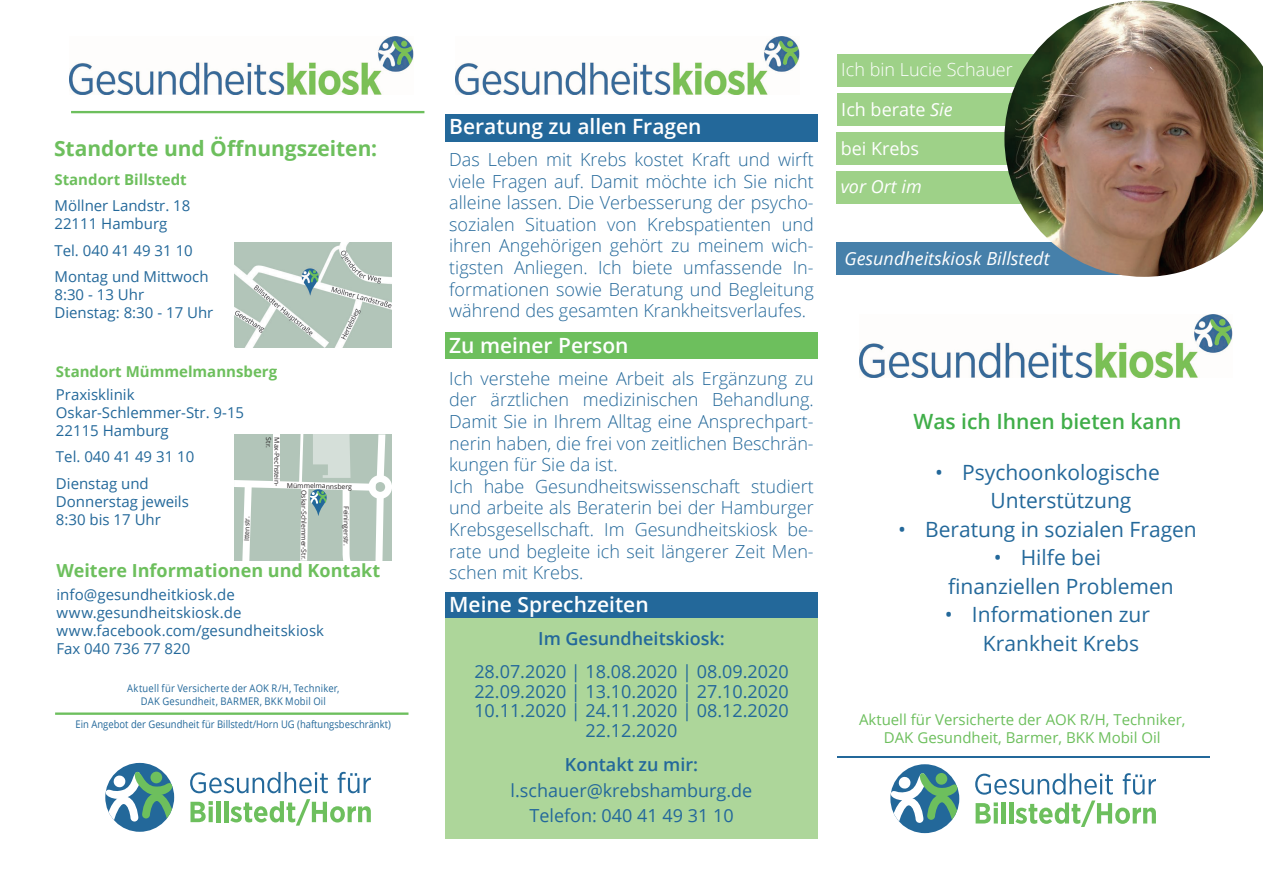
<style>
.page{position:relative;width:1263px;height:893px;background:#fff}
.page>*{position:absolute;margin:0;border:0;box-sizing:border-box;transform-origin:0 0}
.t1{font:21px/28.5px "Open Sans";color:#23689a}
.t2{font:600 21px "Open Sans";color:#fff}
.t3{font:700 21px "Open Sans";letter-spacing:-.005em;color:#6dbf5d}
.t4{font:600 21px "Open Sans";color:#40ae49}
.t5{font:300 18px/21.6px "Open Sans";color:#23689a;text-align:justify}
.t6{font:18px/19.5px "Open Sans";color:#23689a;text-align:center}
.t7{font:italic 18px "Open Sans";color:#fff}
.t8{font:600 18px "Open Sans";color:#23689a}
.t9{font:700 18px "Open Sans";color:#6dbf5d}
.t10{font:18px "Open Sans";color:#fff}
.t11{font:300 18px "Open Sans";color:#fff}
.t12{font:15px/18px "Open Sans";color:#23689a}
.t13{font:15px/18px "Open Sans";color:#6dbf5d;text-align:center}
.t14{font:700 15px "Open Sans";color:#6dbf5d}
.t15{font:10.5px/13.5px "Open Sans";letter-spacing:.02em;color:#23689a;text-align:center;scale:.9 1}
.t16{font:10.5px "Open Sans";color:#23689a;scale:.9 1}
.t17{font:6.9px "Open Sans";color:#231f20}
.s1{font-style:italic}
</style>
<div class="page">
<img style="left:234px;top:243px;width:157px;height:104px">
<svg style="left:234px;top:434px;width:158px;height:127px"></svg>
<img style="left:69px;top:37px;width:344px;height:58px">
<hr style="left:71px;top:111px;width:353px;height:2px;background:#6dbf5d">
<hr style="left:55px;top:712px;width:353px;height:3px;background:#6dbf5d">
<div style="left:105px;top:763px;width:69px;height:69px;background:#23689a;border-radius:50%"></div>
<svg style="left:105px;top:770px;width:69px;height:59px"></svg>
<svg style="left:190px;top:772px;width:138px;height:21px"></svg>
<svg style="left:338px;top:772px;width:33px;height:21px"></svg>
<svg style="left:190px;top:801px;width:23px;height:21px"></svg>
<svg style="left:209px;top:806px;width:4px;height:16px"></svg>
<div style="left:216px;top:801px;width:5px;height:21px;background:#6dbf5d"></div>
<hr style="left:224px;top:801px;width:4px;height:21px;background:#6dbf5d">
<svg style="left:230px;top:799px;width:141px;height:27px"></svg>
<div style="left:445px;top:114px;width:373px;height:28px;background:#23689a"></div>
<div style="left:445px;top:332px;width:373px;height:27px;background:#6dbf5d"></div>
<div style="left:836px;top:242px;width:318px;height:33px;background:#4680aa"></div>
<div style="left:837px;top:93px;width:209px;height:33px;background:#9ed188"></div>
<div style="left:837px;top:54px;width:224px;height:33px;background:#9ed188"></div>
<div style="left:836px;top:132px;width:204px;height:33px;background:#9ed188"></div>
<div style="left:836px;top:171px;width:212px;height:33px;background:#9ed188"></div>
<img style="left:1004px;top:1px;width:259px;height:276px">
<img style="left:859px;top:314px;width:373px;height:63px">
<div style="left:890px;top:764px;width:69px;height:69px;background:#23689a;border-radius:50%"></div>
<svg style="left:890px;top:771px;width:69px;height:59px"></svg>
<svg style="left:975px;top:773px;width:181px;height:54px"></svg>
<hr style="left:837px;top:756px;width:373px;height:2px;background:#23689a">
<div style="left:445px;top:592px;width:373px;height:27px;background:#23689a"></div>
<div style="left:445px;top:619px;width:373px;height:220px;background:#add69a"></div>
<img style="left:456px;top:37px;width:344px;height:58px">
<p class="t3" style="left:54px;top:134px;width:325px">Standorte und Öffnungszeiten:</p>
<p class="t14" style="left:54px;top:169px;width:134px">Standort Billstedt</p>
<p class="t12" style="left:54px;top:197px;width:137px">Möllner Landstr. 18<br>22111 Hamburg</p>
<p class="t12" style="left:54px;top:237px;width:156px;line-height:26.5px">Tel. 040 41 49 31 10<br>Montag und Mittwoch</p>
<p class="t12" style="left:54px;top:286px;width:160px">8:30 - 13 Uhr<br>Dienstag: 8:30 - 17 Uhr</p>
<p class="t14" style="left:56px;top:361px;width:223px">Standort Mümmelmannsberg</p>
<p class="t12" style="left:56px;top:385px;width:190px">Praxisklinik<br>Oskar-Schlemmer-Str. 9-15<br>22115 Hamburg</p>
<p class="t12" style="left:56px;top:443px;width:140px;line-height:26.5px">Tel. 040 41 49 31 10<br>Dienstag und</p>
<p class="t12" style="left:56px;top:492px;width:134px">Donnerstag jeweils<br>8:30 bis 17 Uhr</p>
<p class="t17" style="left:273px;top:437px;width:12px;rotate:90deg">Str.</p>
<p class="t17" style="left:282px;top:437px;width:50px;rotate:90deg">Max-Pechstein-</p>
<p class="t17" style="left:287px;top:481px;width:67px;rotate:1deg">Mümmelmannsberg</p>
<p class="t17" style="left:309px;top:490px;width:72px;rotate:90deg">Oskar-Schlemmer-Str.</p>
<p class="t17" style="left:242px;top:541px;width:27px;rotate:-89deg">Ittenstr.</p>
<p class="t17" style="left:351px;top:506px;width:41px;rotate:90deg">Feiningerstr.</p>
<p class="t9" style="left:56px;top:558px;width:325px">Weitere Informationen und Kontakt</p>
<p class="t12" style="left:56px;top:585px;width:269px">info@gesundheitkiosk.de www.gesundheitskiosk.de www.facebook.com/gesundheitskiosk<br>Fax 040 736 77 820</p>
<p class="t15" style="left:127px;top:681px;width:237px">Aktuell für Versicherte der AOK R/H, Techniker,<br>DAK Gesundheit, BARMER, BKK Mobil Oil</p>
<p class="t16" style="left:76px;top:717px;width:352px">Ein Angebot der Gesundheit für Billstedt/Horn UG (haftungsbeschränkt)</p>
<p class="t2" style="left:449px;top:112px;width:254px">Beratung zu allen Fragen</p>
<p class="t5" style="left:449px;top:148px;width:366px">Das Leben mit Krebs kostet Kraft und wirft viele Fragen auf. Damit möchte ich Sie nicht alleine lassen. Die Verbesserung der psycho&shy;sozialen Situation von Krebspatienten und ihren Angehörigen gehört zu meinem wich&shy;tigsten Anliegen. Ich biete umfassende In&shy;formationen sowie Beratung und Begleitung während des gesamten Krankheitsverlaufes.</p>
<p class="t2" style="left:449px;top:331px;width:181px">Zu meiner Person</p>
<p class="t5" style="left:449px;top:367px;width:366px;text-align:left">Ich verstehe meine Arbeit als Ergänzung zu der ärztlichen medizinischen Behandlung.<br>Damit Sie in Ihrem Alltag eine Ansprechpart&shy;nerin haben, die frei von zeitlichen Beschrän&shy;kungen für Sie da ist.<br>Ich habe Gesundheitswissenschaft studiert und arbeite als Beraterin bei der Hamburger Krebsgesellschaft. Im Gesundheitskiosk be&shy;rate und begleite ich seit längerer Zeit Men&shy;schen mit Krebs.</p>
<p class="t2" style="left:449px;top:590px;width:201px">Meine Sprechzeiten</p>
<p class="t8" style="left:538px;top:627px;width:188px">Im Gesundheitskiosk:</p>
<p class="t6" style="left:474px;top:662px;width:316px">28.07.2020 | 18.08.2020 | 08.09.2020<br>22.09.2020 | 13.10.2020 | 27.10.2020<br>10.11.2020 | 24.11.2020 | 08.12.2020<br>22.12.2020</p>
<p class="t8" style="left:565px;top:752px;width:135px">Kontakt zu mir:</p>
<p class="t6" style="left:511px;top:777px;width:243px;line-height:25.5px">l.schauer@krebshamburg.de<br>Telefon: 040 41 49 31 10</p>
<p class="t11" style="left:841px;top:57px;width:173px">Ich bin Lucie Schauer</p>
<p class="t10" style="left:841px;top:97px;width:113px">Ich berate <span class="s1">Sie</span></p>
<p class="t10" style="left:841px;top:136px;width:80px">bei Krebs</p>
<p class="t7" style="left:841px;top:174px;width:83px">vor Ort im</p>
<p class="t7" style="left:844px;top:246px;width:207px">Gesundheitskiosk Billstedt</p>
<p class="t4" style="left:913px;top:407px;width:269px">Was ich Ihnen bieten kann</p>
<p class="t1" style="left:990px;top:457px;width:171px;text-indent:-55px">• Psychoonkologische<br>Unterstützung</p>
<p class="t1" style="left:898px;top:514px;width:300px">• Beratung in sozialen Fragen</p>
<p class="t1" style="left:948px;top:543px;width:227px;text-indent:46px">• Hilfe bei finanziellen Problemen</p>
<p class="t1" style="left:983px;top:600px;width:169px;text-indent:-38px">• Informationen zur<br>Krankheit Krebs</p>
<p class="t13" style="left:859px;top:710px;width:328px">Aktuell für Versicherte der AOK R/H, Techniker,<br>DAK Gesundheit, Barmer, BKK Mobil Oil</p>
</div>
